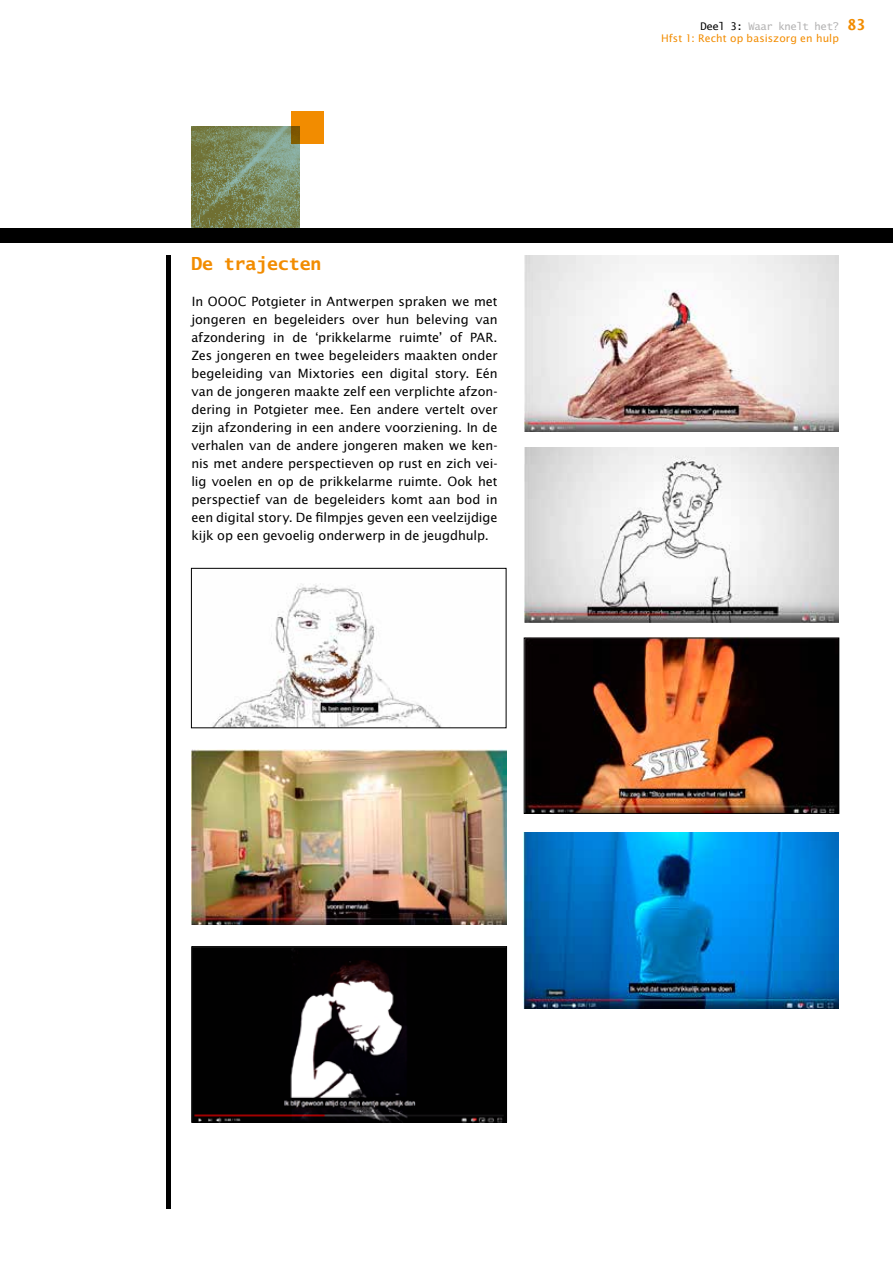
<style>
.page{position:relative;width:893px;height:1263px;background:#fff}
.page>*{position:absolute;margin:0;border:0;box-sizing:border-box;transform-origin:0 0}
.t1{font:700 18px "Lucida Sans Typewriter Std";color:#f28c00}
.t2{font:12.75px/18px "Lucida Sans Std";letter-spacing:-.01em;color:#000;text-align:justify}
.t3{font:10.5px "Lucida Sans Std";letter-spacing:.01em;color:#f28c00}
.t4{font:10.5px "Lucida Sans Typewriter Std";letter-spacing:-.03em;color:#b3b2b2}
.s1{color:#000}
.s2{font-weight:700;font-size:15px;color:#f28c00}
</style>
<div class="page">
<img style="left:191px;top:126px;width:108px;height:102px">
<div style="left:291px;top:111px;width:33px;height:33px;background:#f28c00"></div>
<div style="left:0;top:228px;width:893px;height:15px;background:#000"></div>
<hr style="left:166px;top:255px;width:4px;height:954px;background:#000">
<img style="left:213px;top:583px;width:228px;height:143px">
<div style="left:191px;top:568px;width:315px;height:160px;border:1px solid #000"></div>
<img style="left:192px;top:749px;width:314px;height:176px">
<img style="left:194px;top:948px;width:311px;height:172px">
<div style="left:192px;top:946px;width:315px;height:176px;border:1px solid #000"></div>
<img style="left:524px;top:256px;width:315px;height:175px">
<img style="left:526px;top:640px;width:311px;height:172px">
<div style="left:524px;top:638px;width:315px;height:176px;border:1px solid #000"></div>
<img style="left:524px;top:447px;width:315px;height:176px">
<img style="left:524px;top:833px;width:315px;height:175px">
<h1 class="t1" style="left:191px;top:253px;width:132px">De trajecten</h1>
<p class="t2" style="left:191px;top:293px;width:308px">In OOOC Potgieter in Antwerpen spraken we met jongeren en begeleiders over hun beleving van afzondering in de ‘prikkelarme ruimte’ of PAR.<br>Zes jongeren en twee begeleiders maakten onder begeleiding van Mixtories een digital story. Eén van de jongeren maakte zelf een verplichte afzon&shy;dering in Potgieter mee. Een andere vertelt over zijn afzondering in een andere voorziening. In de verhalen van de andere jongeren maken we ken&shy;nis met andere perspectieven op rust en zich vei&shy;lig voelen en op de prikkelarme ruimte. Ook het perspectief van de begeleiders komt aan bod in een digital story. De filmpjes geven een veelzijdige kijk op een gevoelig onderwerp in de jeugdhulp.</p>
<p class="t4" style="left:700px;top:20px;width:167px"><span class="s1">Deel 3:</span> Waar knelt het? <span class="s2">83</span></p>
<p class="t3" style="left:661px;top:32px;width:179px">Hfst 1: Recht op basiszorg en hulp</p>
</div>
